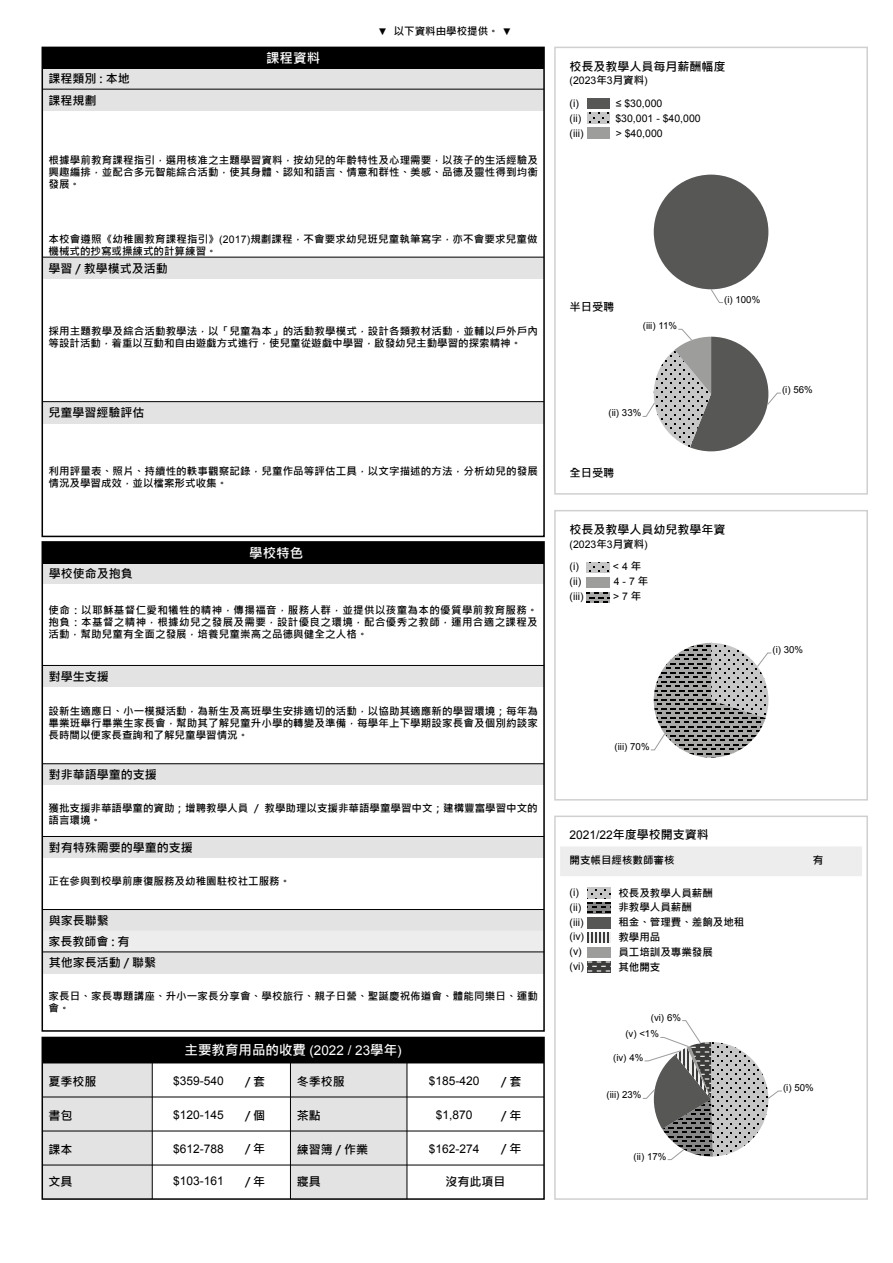
<style>
.page{position:relative;width:893px;height:1263px;background:#fff}
.page>*{position:absolute;margin:0;border:0;box-sizing:border-box;transform-origin:0 0}
.t1{font:700 13.5px "Microsoft Jheng Hei";color:#fff}
.t2{font:700 12px/20.9px "Microsoft Jheng Hei";color:#000}
.t3{font:12px "Arial";color:#000}
.t4{font:700 11.25px "Microsoft Jheng Hei";color:#000}
.t5{font:700 10.5px/12px "Microsoft Jheng Hei";letter-spacing:.015em;color:#000}
.t6{font:10.5px "Arial";color:#000}
.t7{font:9.6px "Arial";color:#000}
.s1{font-family:"Arial";font-weight:400;font-size:9.75px}
.s2{font-family:"Arial";font-weight:400}
.s3{font-family:"Microsoft Jheng Hei";font-weight:700}
</style>
<div class="page">
<div style="left:560px;top:846px;width:302px;height:30px;background:#ededed"></div>
<img style="left:588px;top:917px;width:22px;height:11px">
<svg style="left:588px;top:962px;width:22px;height:10px"></svg>
<svg style="left:588px;top:932px;width:22px;height:11px"></svg>
<svg style="left:588px;top:902px;width:22px;height:11px"></svg>
<svg style="left:588px;top:888px;width:22px;height:10px"></svg>
<div style="left:554px;top:815px;width:314px;height:385px;border:2px solid #d0d0d0"></div>
<div style="left:554px;top:510px;width:314px;height:290px;border:2px solid #d0d0d0"></div>
<svg style="left:586px;top:592px;width:23px;height:11px"></svg>
<svg style="left:586px;top:562px;width:23px;height:11px"></svg>
<div style="left:554px;top:47px;width:314px;height:448px;border:2px solid #d0d0d0"></div>
<img style="left:587px;top:98px;width:23px;height:11px">
<svg style="left:587px;top:113px;width:23px;height:11px"></svg>
<div style="left:654px;top:175px;width:114px;height:114px;background:#575756;border-radius:57px"></div>
<svg style="left:710px;top:288px;width:13px;height:15px"></svg>
<svg style="left:642px;top:329px;width:139px;height:122px"></svg>
<svg style="left:650px;top:643px;width:122px;height:115px"></svg>
<svg style="left:642px;top:1020px;width:140px;height:140px"></svg>
<div style="left:290px;top:1063px;width:117px;height:136px;background:#e3e3e3"></div>
<div style="left:42px;top:1063px;width:110px;height:136px;background:#e3e3e3"></div>
<div style="left:42px;top:1037px;width:503px;height:163px;border:2px solid #000"></div>
<hr style="left:42px;top:1096px;width:502px;height:1px;background:#000">
<hr style="left:42px;top:1165px;width:502px;height:1px;background:#000">
<hr style="left:42px;top:1130px;width:502px;height:1px;background:#000">
<div style="left:42px;top:1037px;width:502px;height:26px;background:#000"></div>
<hr style="left:152px;top:1063px;width:1px;height:136px;background:#000">
<hr style="left:290px;top:1063px;width:1px;height:136px;background:#000">
<hr style="left:407px;top:1063px;width:1px;height:136px;background:#000">
<div style="left:42px;top:666px;width:502px;height:21px;background:#e3e3e3"></div>
<hr style="left:42px;top:665px;width:502px;height:1px;background:#000">
<div style="left:42px;top:910px;width:502px;height:21px;background:#e3e3e3"></div>
<div style="left:42px;top:931px;width:502px;height:21px;background:#ededed"></div>
<hr style="left:42px;top:909px;width:502px;height:1px;background:#000">
<div style="left:42px;top:562px;width:502px;height:22px;background:#e3e3e3"></div>
<div style="left:42px;top:542px;width:502px;height:21px;background:#000"></div>
<div style="left:42px;top:952px;width:502px;height:21px;background:#e3e3e3"></div>
<hr style="left:42px;top:951px;width:502px;height:1px;background:#000">
<div style="left:42px;top:764px;width:502px;height:21px;background:#e3e3e3"></div>
<hr style="left:42px;top:763px;width:502px;height:1px;background:#000">
<div style="left:42px;top:836px;width:502px;height:22px;background:#e3e3e3"></div>
<hr style="left:42px;top:836px;width:502px;height:1px;background:#000">
<div style="left:42px;top:541px;width:503px;height:491px;border:2px solid #000"></div>
<div style="left:42px;top:257px;width:502px;height:22px;background:#e3e3e3"></div>
<hr style="left:42px;top:257px;width:502px;height:1px;background:#000">
<div style="left:42px;top:402px;width:502px;height:21px;background:#e3e3e3"></div>
<hr style="left:42px;top:401px;width:502px;height:1px;background:#000">
<div style="left:42px;top:89px;width:502px;height:21px;background:#e3e3e3"></div>
<div style="left:42px;top:68px;width:502px;height:21px;background:#e3e3e3"></div>
<hr style="left:42px;top:89px;width:502px;height:1px;background:#000">
<div style="left:42px;top:47px;width:502px;height:22px;background:#000"></div>
<div style="left:42px;top:47px;width:503px;height:490px;border:2px solid #000"></div>
<p class="t2" style="left:49px;top:68px;width:83px">課程類別 : 本地</p>
<p class="t2" style="left:49px;top:90px;width:49px">課程規劃</p>
<p class="t1" style="left:266px;top:50px;width:55px">課程資料</p>
<p class="t5" style="left:378px;top:25px;width:135px"><span class="s1">▼</span> 以下資料由學校提供。 <span class="s1">▼</span></p>
<p class="t5" style="left:49px;top:154px;width:491px;text-align:justify">根據學前教育課程指引，選用核准之主題學習資料，按幼兒的年齡特性及心理需要，以孩子的生活經驗及興趣編排，並配合多元智能綜合活動，使其身體、認知和語言、情意和群性、美感、品德及靈性得到均衡發展。</p>
<p class="t5" style="left:49px;top:233px;width:490px">本校會遵照《幼稚園教育課程指引》<span class="s2">(2017)</span>規劃課程，不會要求幼兒班兒童執筆寫字，亦不會要求兒童做機械式的抄寫或操練式的計算練習。</p>
<p class="t2" style="left:49px;top:258px;width:121px">學習 / 教學模式及活動</p>
<p class="t5" style="left:49px;top:325px;width:491px">採用主題教學及綜合活動教學法，以「兒童為本」的活動教學模式，設計各類教材活動，並輔以戶外戶內等設計活動，着重以互動和自由遊戲方式進行，使兒童從遊戲中學習，啟發幼兒主動學習的探索精神。</p>
<p class="t2" style="left:49px;top:403px;width:97px">兒童學習經驗評估</p>
<p class="t5" style="left:49px;top:465px;width:491px">利用評量表、照片、持續性的軼事觀察記錄，兒童作品等評估工具，以文字描述的方法，分析幼兒的發展情況及學習成效，並以檔案形式收集。</p>
<p class="t2" style="left:49px;top:563px;width:85px">學校使命及抱負</p>
<p class="t1" style="left:249px;top:545px;width:55px">學校特色</p>
<p class="t5" style="left:49px;top:604px;width:491px;text-align:justify">使命：以耶穌基督仁愛和犧牲的精神，傳揚福音，服務人群，並提供以孩童為本的優質學前教育服務。抱負：本基督之精神，根據幼兒之發展及需要，設計優良之環境，配合優秀之教師，運用合適之課程及活動，幫助兒童有全面之發展，培養兒童崇高之品德與健全之人格。</p>
<p class="t2" style="left:49px;top:666px;width:61px">對學生支援</p>
<p class="t5" style="left:49px;top:705px;width:491px;text-align:justify">設新生適應日、小一模擬活動，為新生及高班學生安排適切的活動，以協助其適應新的學習環境；每年為畢業班舉行畢業生家長會，幫助其了解兒童升小學的轉變及準備，每學年上下學期設家長會及個別約談家長時間以便家長查詢和了解兒童學習情況。</p>
<p class="t2" style="left:49px;top:764px;width:109px">對非華語學童的支援</p>
<p class="t5" style="left:49px;top:802px;width:490px">獲批支援非華語學童的資助；增聘教學人員 / 教學助理以支援非華語學童學習中文；建構豐富學習中文的語言環境。</p>
<p class="t2" style="left:49px;top:837px;width:145px">對有特殊需要的學童的支援</p>
<p class="t5" style="left:49px;top:875px;width:243px">正在參與到校學前康復服務及幼稚園駐校社工服務。</p>
<p class="t2" style="left:48px;top:910px;width:83px">與家長聯繫<br>家長教師會 : 有</p>
<p class="t2" style="left:49px;top:952px;width:109px">其他家長活動 / 聯繫</p>
<p class="t5" style="left:49px;top:990px;width:491px">家長日、家長專題講座、升小一家長分享會、學校旅行、親子日營、聖誕慶祝佈道會、體能同樂日、運動會。</p>
<p class="t1" style="left:185px;top:1041px;width:219px">主要教育用品的收費 <span class="s2">(2022 / 23</span>學年<span class="s2">)</span></p>
<p class="t2" style="left:245px;top:1071px;width:22px">/ 套</p>
<p class="t2" style="left:245px;top:1105px;width:22px">/ 個</p>
<p class="t2" style="left:245px;top:1138px;width:22px">/ 年</p>
<p class="t2" style="left:501px;top:1138px;width:22px">/ 年</p>
<p class="t2" style="left:49px;top:1071px;width:49px">夏季校服</p>
<p class="t2" style="left:297px;top:1071px;width:49px">冬季校服</p>
<p class="t2" style="left:49px;top:1105px;width:25px">書包</p>
<p class="t2" style="left:297px;top:1105px;width:25px">茶點</p>
<p class="t2" style="left:49px;top:1139px;width:25px">課本</p>
<p class="t2" style="left:297px;top:1139px;width:73px">練習簿 / 作業</p>
<p class="t2" style="left:49px;top:1171px;width:25px">文具</p>
<p class="t2" style="left:297px;top:1171px;width:25px">寢具</p>
<p class="t2" style="left:501px;top:1071px;width:22px">/ 套</p>
<p class="t3" style="left:173px;top:1073px;width:52px">$359-540</p>
<p class="t3" style="left:173px;top:1107px;width:52px">$120-145</p>
<p class="t3" style="left:173px;top:1141px;width:52px">$612-788</p>
<p class="t3" style="left:429px;top:1073px;width:52px">$185-420</p>
<p class="t3" style="left:436px;top:1107px;width:38px">$1,870</p>
<p class="t3" style="left:429px;top:1141px;width:52px">$162-274</p>
<p class="t2" style="left:501px;top:1105px;width:22px">/ 年</p>
<p class="t3" style="left:173px;top:1173px;width:52px">$103-161</p>
<p class="t2" style="left:445px;top:1171px;width:61px">沒有此項目</p>
<p class="t2" style="left:245px;top:1171px;width:22px">/ 年</p>
<p class="t2" style="left:570px;top:56px;width:157px">校長及教學人員每月薪酬幅度</p>
<p class="t6" style="left:570px;top:74px;width:80px">(2023<span class="s3">年</span>3<span class="s3">月資料</span>)</p>
<p class="t6" style="left:570px;top:97px;width:11px">(i)</p>
<p class="t6" style="left:616px;top:97px;width:48px">≤ $30,000</p>
<p class="t6" style="left:570px;top:127px;width:15px">(iii)</p>
<p class="t6" style="left:616px;top:127px;width:48px">&gt; $40,000</p>
<p class="t6" style="left:570px;top:112px;width:13px">(ii)</p>
<p class="t6" style="left:615px;top:112px;width:87px">$30,001 - $40,000</p>
<p class="t4" style="left:570px;top:300px;width:46px">半日受聘</p>
<p class="t7" style="left:643px;top:320px;width:36px">(iii) 11%</p>
<p class="t7" style="left:724px;top:294px;width:38px">(i) 100%</p>
<p class="t7" style="left:608px;top:407px;width:34px">(ii) 33%</p>
<p class="t4" style="left:570px;top:465px;width:46px">全日受聘</p>
<p class="t2" style="left:570px;top:519px;width:157px">校長及教學人員幼兒教學年資</p>
<p class="t6" style="left:570px;top:537px;width:80px">(2023<span class="s3">年</span>3<span class="s3">月資料</span>)</p>
<p class="t6" style="left:570px;top:575px;width:13px">(ii)</p>
<p class="t6" style="left:614px;top:575px;width:36px">4 - 7 <span class="s3">年</span></p>
<p class="t6" style="left:570px;top:590px;width:15px">(iii)</p>
<p class="t6" style="left:613px;top:590px;width:30px">&gt; 7 <span class="s3">年</span></p>
<p class="t6" style="left:570px;top:560px;width:11px">(i)</p>
<p class="t6" style="left:613px;top:560px;width:30px">&lt; 4 <span class="s3">年</span></p>
<p class="t7" style="left:782px;top:383px;width:32px">(i) 56%</p>
<p class="t7" style="left:772px;top:643px;width:32px">(i) 30%</p>
<p class="t7" style="left:615px;top:740px;width:36px">(iii) 70%</p>
<p class="t2" style="left:570px;top:824px;width:141px"><span class="s2">2021/22</span>年度學校開支資料</p>
<p class="t5" style="left:570px;top:854px;width:106px">開支帳目經核數師審核</p>
<p class="t6" style="left:570px;top:885px;width:11px">(i)</p>
<p class="t5" style="left:618px;top:887px;width:96px">校長及教學人員薪酬</p>
<p class="t6" style="left:570px;top:900px;width:13px">(ii)</p>
<p class="t5" style="left:618px;top:902px;width:75px">非教學人員薪酬</p>
<p class="t6" style="left:570px;top:915px;width:15px">(iii)</p>
<p class="t5" style="left:618px;top:916px;width:127px">租金、管理費、差餉及地租</p>
<p class="t6" style="left:570px;top:944px;width:14px">(v)</p>
<p class="t5" style="left:618px;top:946px;width:96px">員工培訓及專業發展</p>
<p class="t6" style="left:570px;top:959px;width:16px">(vi)</p>
<p class="t5" style="left:618px;top:961px;width:43px">其他開支</p>
<p class="t6" style="left:570px;top:930px;width:16px">(iv)</p>
<p class="t5" style="left:618px;top:931px;width:43px">教學用品</p>
<p class="t7" style="left:651px;top:1011px;width:32px">(vi) 6%</p>
<p class="t7" style="left:625px;top:1028px;width:35px">(v) &lt;1%</p>
<p class="t7" style="left:613px;top:1051px;width:32px">(iv) 4%</p>
<p class="t7" style="left:607px;top:1089px;width:36px">(iii) 23%</p>
<p class="t7" style="left:634px;top:1150px;width:34px">(ii) 17%</p>
<p class="t5" style="left:813px;top:854px;width:12px">有</p>
<p class="t7" style="left:783px;top:1081px;width:32px">(i) 50%</p>
</div>
